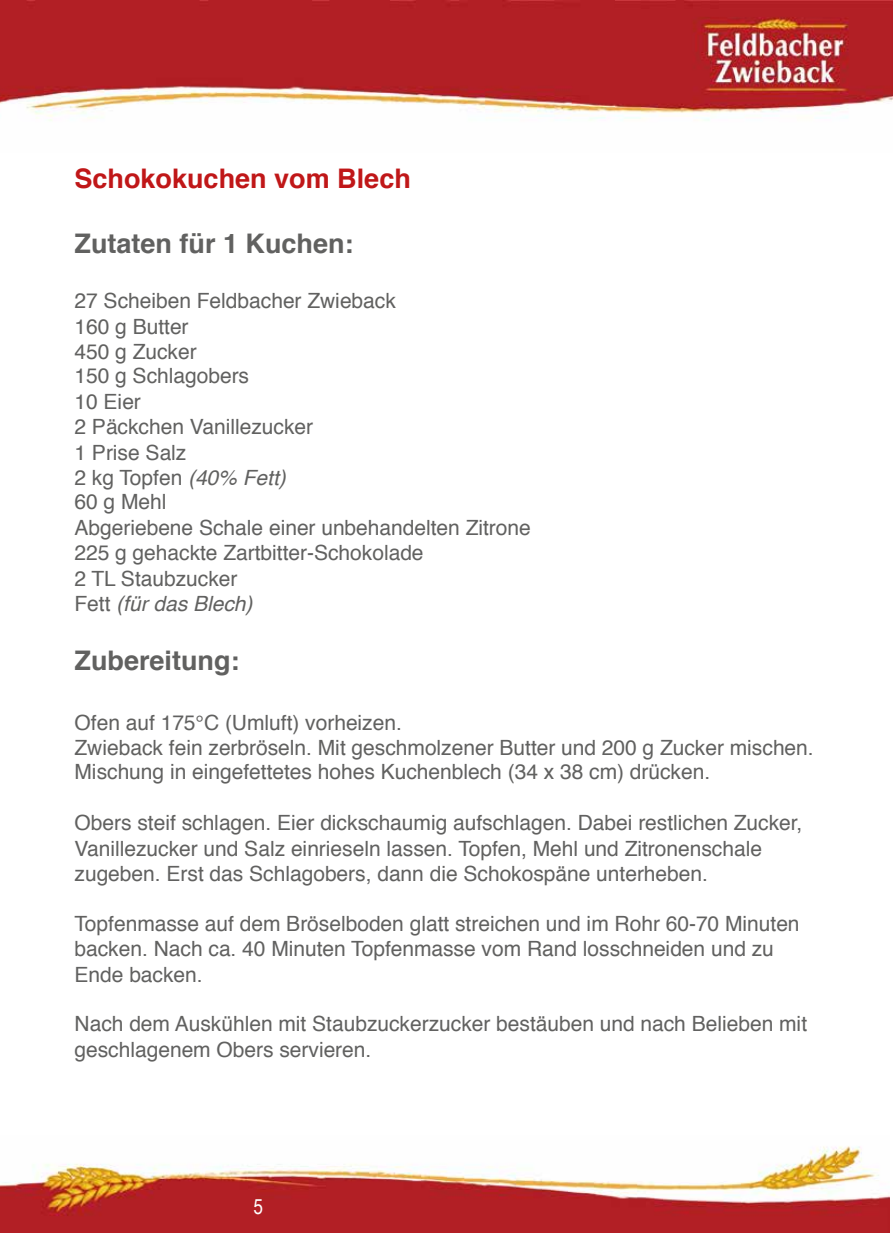
<style>
.page{position:relative;width:893px;height:1233px;background:#fff}
.page>*{position:absolute;margin:0;border:0;box-sizing:border-box;transform-origin:0 0}
.t1{font:700 27px "Helvetica";color:#616160}
.t2{font:700 27px "Helvetica";color:#c01718}
.t3{font:21px/25.2px "Helvetica";color:#616160}
.t4{font:21px "Arial Narrow";color:#fff}
.s1{font-style:italic}
</style>
<div class="page">
<img style="left:0;top:1px;width:892px;height:120px">
<img style="left:0;top:1146px;width:889px;height:87px">
<p class="t2" style="left:75px;top:157px;width:338px">Schokokuchen vom Blech</p>
<p class="t1" style="left:75px;top:221px;width:280px">Zutaten für 1 Kuchen:</p>
<p class="t3" style="left:74px;top:289px;width:458px">27 Scheiben Feldbacher Zwieback<br>160 g Butter<br>450 g Zucker<br>150 g Schlagobers<br>10 Eier<br>2 Päckchen Vanillezucker<br>1 Prise Salz<br>2 kg Topfen <span class="s1">(40% Fett)<br></span>60 g Mehl<br>Abgeriebene Schale einer unbehandelten Zitrone<br>225 g gehackte Zartbitter-Schokolade<br>2 TL Staubzucker<br>Fett <span class="s1">(für das Blech)</span></p>
<p class="t1" style="left:75px;top:638px;width:166px">Zubereitung:</p>
<p class="t3" style="left:75px;top:711px;width:740px;line-height:24.6px">Ofen auf 175°C (Umluft) vorheizen.<br>Zwieback fein zerbröseln. Mit geschmolzener Butter und 200 g Zucker mischen.<br>Mischung in eingefettetes hohes Kuchenblech (34 x 38 cm) drücken.</p>
<p class="t3" style="left:75px;top:811px;width:729px">Obers steif schlagen. Eier dickschaumig aufschlagen. Dabei restlichen Zucker,<br>Vanillezucker und Salz einrieseln lassen. Topfen, Mehl und Zitronenschale zugeben. Erst das Schlagobers, dann die Schokospäne unterheben.</p>
<p class="t3" style="left:75px;top:911px;width:726px">Topfenmasse auf dem Bröselboden glatt streichen und im Rohr 60-70 Minuten backen. Nach ca. 40 Minuten Topfenmasse vom Rand losschneiden und zu<br>Ende backen.</p>
<p class="t3" style="left:75px;top:1012px;width:734px">Nach dem Auskühlen mit Staubzuckerzucker bestäuben und nach Belieben mit geschlagenem Obers servieren.</p>
<p class="t4" style="left:254px;top:1191px;width:11px">5</p>
</div>
